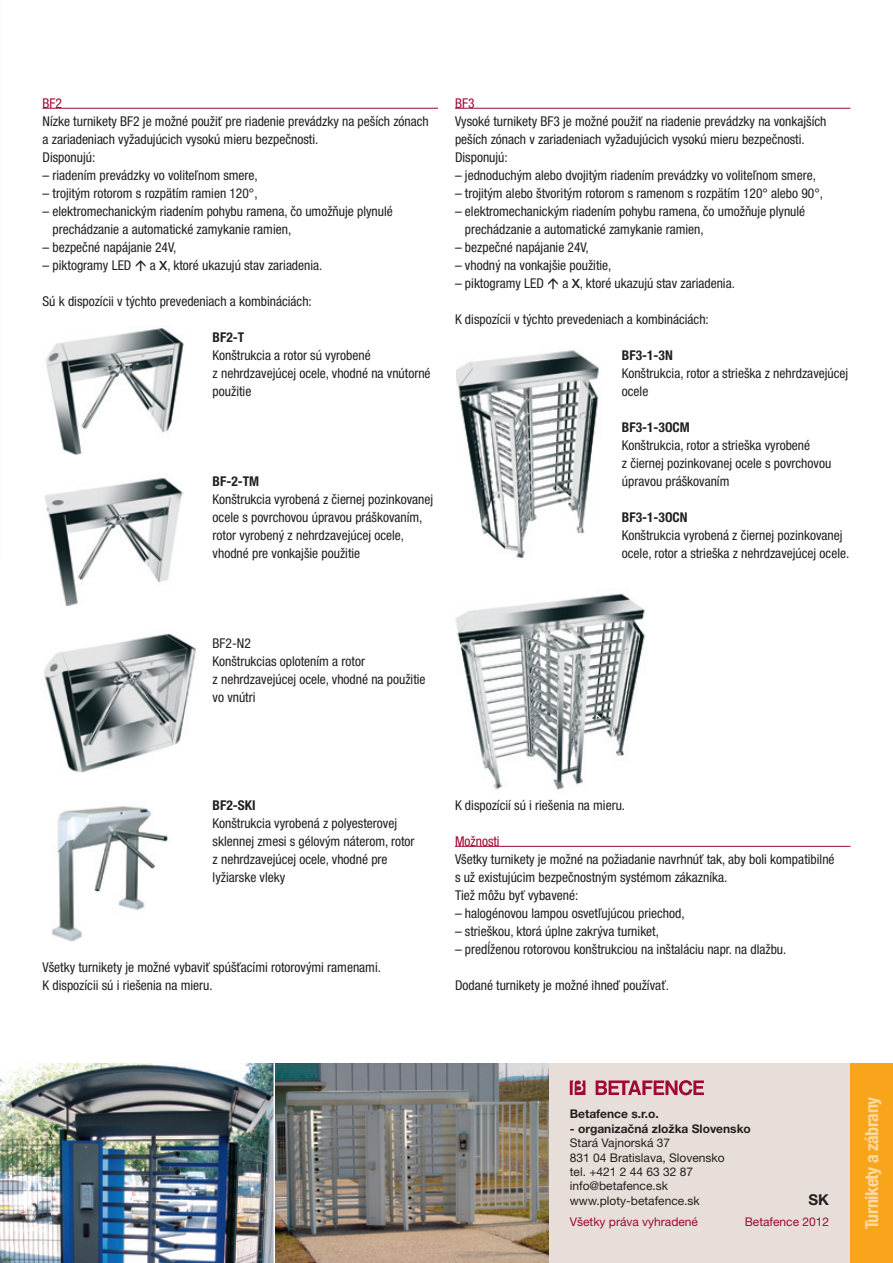
<style>
.page{position:relative;width:893px;height:1263px;background:#fff}
.page>*{position:absolute;margin:0;border:0;box-sizing:border-box;transform-origin:0 0}
.t1{font:700 condensed 18px "Helvetica Neue LT Pro";letter-spacing:-.025em;color:#fff}
.t2{font:700 15px "Helvetica Neue LT Pro";color:#231f20}
._07_BODY{font:condensed 13.5px/18px "Helvetica Neue LT Pro";color:#231f20}
._07_BODY_bold{font:700 condensed 13.5px "Helvetica Neue LT Pro";color:#231f20}
._06_TITEL_2{font:condensed 13.5px "Helvetica Neue LT Pro";color:#9e0832}
.t3{font:12px "Helvetica Neue LT Pro";color:#231f20}
.t4{font:700 12px "Helvetica Neue LT Pro";color:#231f20}
.t5{font:12px "Helvetica Neue LT Pro";color:#9e0832}
.s1{font-weight:500;font-stretch:normal;font-size:12.75px}
</style>
<div class="page">
<div style="left:0;top:1063px;width:893px;height:200px;background:#e7ded9"></div>
<svg style="left:596px;top:1080px;width:108px;height:15px"></svg>
<svg style="left:570px;top:1080px;width:15px;height:15px"></svg>
<div style="left:850px;top:1063px;width:43px;height:200px;background:#f9a51b"></div>
<img style="left:0;top:1063px;width:274px;height:200px">
<img style="left:275px;top:1063px;width:274px;height:200px">
<hr style="left:43px;top:108px;width:395px;height:1px;background:#9e0832">
<hr style="left:455px;top:108px;width:395px;height:1px;background:#9e0832">
<hr style="left:455px;top:846px;width:395px;height:1px;background:#9e0832">
<hr style="left:274px;top:1063px;width:1px;height:200px;background:#fff">
<img style="left:44px;top:634px;width:152px;height:139px">
<img style="left:51px;top:806px;width:117px;height:136px">
<img style="left:45px;top:328px;width:139px;height:127px">
<img style="left:44px;top:478px;width:140px;height:129px">
<img style="left:456px;top:350px;width:143px;height:209px">
<img style="left:455px;top:593px;width:190px;height:197px">
<p class="_06_TITEL_2" style="left:43px;top:95px;width:21px">BF2</p>
<p class="_07_BODY" style="left:43px;top:112px;width:388px">Nízke turnikety BF2 je možné použiť pre riadenie prevádzky na peších zónach a zariadeniach vyžadujúcich vysokú mieru bezpečnosti.</p>
<p class="_07_BODY" style="left:43px;top:148px;width:54px">Disponujú:</p>
<p class="_07_BODY" style="left:43px;top:166px;width:217px">– riadením prevádzky vo voliteľnom smere,</p>
<p class="_07_BODY" style="left:43px;top:184px;width:217px">– trojitým rotorom s rozpätím ramien 120°,</p>
<p class="_07_BODY" style="left:53px;top:202px;width:342px;text-indent:-10px">– elektromechanickým riadením pohybu ramena, čo umožňuje plynulé prechádzanie a automatické zamykanie ramien,</p>
<p class="_07_BODY" style="left:43px;top:238px;width:135px">– bezpečné napájanie 24V,</p>
<p class="_07_BODY" style="left:43px;top:256px;width:90px">– piktogramy LED</p>
<p class="_07_BODY" style="left:150px;top:256px;width:174px">a <span class="s1">X</span>, ktoré ukazujú stav zariadenia.</p>
<p class="_07_BODY" style="left:43px;top:292px;width:271px">Sú k dispozícii v týchto prevedeniach a kombináciách:</p>
<p class="_07_BODY_bold" style="left:213px;top:329px;width:33px">BF2-T</p>
<p class="_07_BODY" style="left:213px;top:346px;width:219px">Konštrukcia a rotor sú vyrobené<br>z nehrdzavejúcej ocele, vhodné na vnútorné použitie</p>
<p class="_07_BODY_bold" style="left:213px;top:473px;width:48px">BF-2-TM</p>
<p class="_07_BODY" style="left:213px;top:490px;width:222px">Konštrukcia vyrobená z čiernej pozinkovanej ocele s povrchovou úpravou práškovaním, rotor vyrobený z nehrdzavejúcej ocele, vhodné pre vonkajšie použitie</p>
<p class="_06_TITEL_2" style="left:455px;top:95px;width:21px">BF3</p>
<p class="_07_BODY" style="left:455px;top:112px;width:373px">Vysoké turnikety BF3 je možné použiť na riadenie prevádzky na vonkajších peších zónach v zariadeniach vyžadujúcich vysokú mieru bezpečnosti.</p>
<p class="_07_BODY" style="left:455px;top:148px;width:54px">Disponujú:</p>
<p class="_07_BODY" style="left:455px;top:166px;width:362px">– jednoduchým alebo dvojitým riadením prevádzky vo voliteľnom smere,</p>
<p class="_07_BODY" style="left:455px;top:184px;width:369px">– trojitým alebo štvoritým rotorom s ramenom s rozpätím 120° alebo 90°,</p>
<p class="_07_BODY" style="left:465px;top:202px;width:342px;text-indent:-10px">– elektromechanickým riadením pohybu ramena, čo umožňuje plynulé prechádzanie a automatické zamykanie ramien,</p>
<p class="_07_BODY" style="left:455px;top:238px;width:135px">– bezpečné napájanie 24V,</p>
<p class="_07_BODY" style="left:455px;top:256px;width:158px">– vhodný na vonkajšie použitie,</p>
<p class="_07_BODY" style="left:455px;top:274px;width:90px">– piktogramy LED</p>
<p class="_07_BODY" style="left:562px;top:274px;width:174px">a <span class="s1">X</span>, ktoré ukazujú stav zariadenia.</p>
<p class="_07_BODY" style="left:455px;top:310px;width:255px">K dispozícii v týchto prevedeniach a kombináciách:</p>
<p class="_07_BODY_bold" style="left:622px;top:347px;width:52px">BF3-1-3N</p>
<p class="_07_BODY" style="left:622px;top:364px;width:228px">Konštrukcia, rotor a strieška z nehrdzavejúcej ocele</p>
<p class="_07_BODY_bold" style="left:622px;top:419px;width:69px">BF3-1-3OCM</p>
<p class="_07_BODY" style="left:622px;top:436px;width:211px">Konštrukcia, rotor a strieška vyrobené<br>z čiernej pozinkovanej ocele s povrchovou úpravou práškovaním</p>
<p class="_07_BODY_bold" style="left:622px;top:509px;width:67px">BF3-1-3OCN</p>
<p class="_07_BODY" style="left:622px;top:526px;width:229px">Konštrukcia vyrobená z čiernej pozinkovanej ocele, rotor a strieška z nehrdzavejúcej ocele.</p>
<p class="_07_BODY" style="left:213px;top:634px;width:40px">BF2-N2</p>
<p class="_07_BODY" style="left:213px;top:652px;width:214px">Konštrukcias oplotením a rotor<br>z nehrdzavejúcej ocele, vhodné na použitie vo vnútri</p>
<p class="_07_BODY_bold" style="left:213px;top:797px;width:44px">BF2-SKI</p>
<p class="_07_BODY" style="left:213px;top:814px;width:203px">Konštrukcia vyrobená z polyesterovej sklennej zmesi s gélovým náterom, rotor z nehrdzavejúcej ocele, vhodné pre lyžiarske vleky</p>
<p class="_07_BODY" style="left:43px;top:958px;width:340px">Všetky turnikety je možné vybaviť spúšťacími rotorovými ramenami.<br>K dispozícii sú i riešenia na mieru.</p>
<p class="_07_BODY" style="left:455px;top:796px;width:172px">K dispozícií sú i riešenia na mieru.</p>
<p class="_06_TITEL_2" style="left:455px;top:833px;width:46px">Možnosti</p>
<p class="_07_BODY" style="left:455px;top:850px;width:381px">Všetky turnikety je možné na požiadanie navrhnúť tak, aby boli kompatibilné s už existujúcim bezpečnostným systémom zákazníka.</p>
<p class="_07_BODY" style="left:455px;top:886px;width:125px">Tiež môžu byť vybavené:</p>
<p class="_07_BODY" style="left:455px;top:904px;width:231px">– halogénovou lampou osvetľujúcou priechod,</p>
<p class="_07_BODY" style="left:455px;top:922px;width:206px">– strieškou, ktorá úplne zakrýva turniket,</p>
<p class="_07_BODY" style="left:455px;top:940px;width:333px">– predĺženou rotorovou konštrukciou na inštaláciu napr. na dlažbu.</p>
<p class="_07_BODY" style="left:455px;top:976px;width:215px">Dodané turnikety je možné ihneď používať.</p>
<p class="t4" style="left:570px;top:1106px;width:90px">Betafence s.r.o.</p>
<p class="t4" style="left:570px;top:1121px;width:183px">- organizačná zložka Slovensko</p>
<p class="t3" style="left:570px;top:1135px;width:102px">Stará Vajnorská 37</p>
<p class="t3" style="left:570px;top:1150px;width:156px">831 04 Bratislava, Slovensko</p>
<p class="t3" style="left:570px;top:1164px;width:125px">tel. +421 2 44 63 32 87</p>
<p class="t3" style="left:570px;top:1179px;width:100px">info@betafence.sk</p>
<p class="t3" style="left:570px;top:1193px;width:131px">www.ploty-betafence.sk</p>
<p class="t2" style="left:808px;top:1190px;width:22px">SK</p>
<p class="t5" style="left:570px;top:1214px;width:130px">Všetky práva vyhradené</p>
<p class="t5" style="left:745px;top:1214px;width:86px">Betafence 2012</p>
<h1 class="t1" style="left:861px;top:1229px;width:134px;rotate:-90deg">Turnikety a zábrany</h1>
</div>
